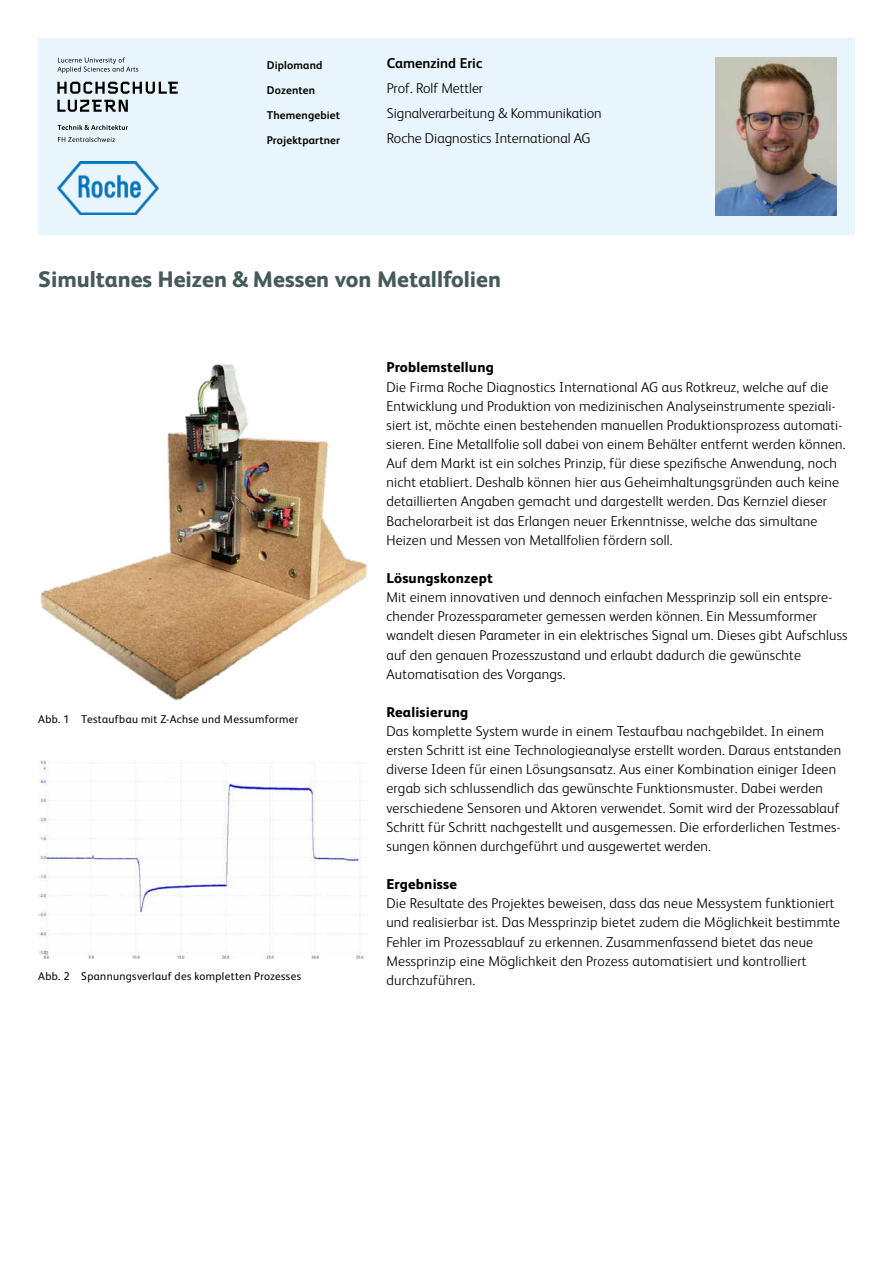
<style>
.page{position:relative;width:893px;height:1263px;background:#fff}
.page>*{position:absolute;margin:0;border:0;box-sizing:border-box;transform-origin:0 0}
.t1{font:800 22.5px "FS Albert";color:#465a5c}
.t2{font:300 14.25px/19.2px "FS Albert";letter-spacing:.015em;color:#000}
.t3{font:800 14.25px "FS Albert";letter-spacing:.015em;color:#000}
.t4{font:700 14.25px "FS Albert";color:#000}
.t5{font:11.25px "FS Albert";letter-spacing:.03em;color:#000}
.t6{font:700 11.25px "FS Albert";letter-spacing:.015em;color:#000}
</style>
<div class="page">
<div style="left:38px;top:38px;width:817px;height:197px;background:#e8f5fc"></div>
<svg style="left:57px;top:100px;width:71px;height:12px"></svg>
<svg style="left:57px;top:82px;width:121px;height:12px"></svg>
<svg style="left:57px;top:57px;width:81px;height:16px"></svg>
<svg style="left:57px;top:125px;width:71px;height:5px"></svg>
<svg style="left:58px;top:137px;width:57px;height:5px"></svg>
<img style="left:57px;top:161px;width:101px;height:53px">
<img style="left:716px;top:57px;width:120px;height:158px">
<img style="left:40px;top:364px;width:328px;height:337px">
<img style="left:38px;top:760px;width:329px;height:198px">
<p class="t6" style="left:267px;top:58px;width:57px">Diplomand</p>
<p class="t6" style="left:267px;top:83px;width:50px">Dozenten</p>
<p class="t6" style="left:267px;top:107px;width:75px">Themengebiet</p>
<p class="t6" style="left:267px;top:132px;width:75px">Projektpartner</p>
<p class="t4" style="left:387px;top:54px;width:97px">Camenzind Eric</p>
<p class="t2" style="left:387px;top:75px;width:216px;line-height:24.8px">Prof. Rolf Mettler<br>Signalverarbeitung &amp; Kommunikation<br>Roche Diagnostics International AG</p>
<h1 class="t1" style="left:38px;top:263px;width:464px">Simultanes Heizen &amp; Messen von Metallfolien</h1>
<p class="t5" style="left:38px;top:712px;width:261px">Abb. 1 Testaufbau mit Z-Achse und Messumformer</p>
<p class="t5" style="left:38px;top:968px;width:264px">Abb. 2 Spannungsverlauf des kompletten Prozesses</p>
<p class="t3" style="left:386px;top:357px;width:109px">Problemstellung</p>
<p class="t2" style="left:386px;top:376px;width:461px">Die Firma Roche Diagnostics International AG aus Rotkreuz, welche auf die Entwicklung und Produktion von medizinischen Analyseinstrumente speziali&shy;siert ist, möchte einen bestehenden manuellen Produktionsprozess automati&shy;sieren. Eine Metallfolie soll dabei von einem Behälter entfernt werden können.<br>Auf dem Markt ist ein solches Prinzip, für diese spezifische Anwendung, noch nicht etabliert. Deshalb können hier aus Geheimhaltungsgründen auch keine detaillierten Angaben gemacht und dargestellt werden. Das Kernziel dieser Bachelorarbeit ist das Erlangen neuer Erkenntnisse, welche das simultane Heizen und Messen von Metallfolien fördern soll.</p>
<p class="t3" style="left:386px;top:568px;width:108px">Lösungskonzept</p>
<p class="t2" style="left:386px;top:587px;width:463px">Mit einem innovativen und dennoch einfachen Messprinzip soll ein entspre&shy;chender Prozessparameter gemessen werden können. Ein Messumformer wandelt diesen Parameter in ein elektrisches Signal um. Dieses gibt Aufschluss auf den genauen Prozesszustand und erlaubt dadurch die gewünschte Automatisation des Vorgangs.</p>
<p class="t3" style="left:386px;top:702px;width:83px">Realisierung</p>
<p class="t2" style="left:386px;top:721px;width:456px">Das komplette System wurde in einem Testaufbau nachgebildet. In einem ersten Schritt ist eine Technologieanalyse erstellt worden. Daraus entstanden diverse Ideen für einen Lösungsansatz. Aus einer Kombination einiger Ideen ergab sich schlussendlich das gewünschte Funktionsmuster. Dabei werden verschiedene Sensoren und Aktoren verwendet. Somit wird der Prozessablauf Schritt für Schritt nachgestellt und ausgemessen. Die erforderlichen Testmes&shy;sungen können durchgeführt und ausgewertet werden.</p>
<p class="t3" style="left:386px;top:874px;width:72px">Ergebnisse</p>
<p class="t2" style="left:386px;top:893px;width:455px">Die Resultate des Projektes beweisen, dass das neue Messystem funktioniert und realisierbar ist. Das Messprinzip bietet zudem die Möglichkeit bestimmte Fehler im Prozessablauf zu erkennen. Zusammenfassend bietet das neue Messprinzip eine Möglichkeit den Prozess automatisiert und kontrolliert durchzuführen.</p>
</div>
